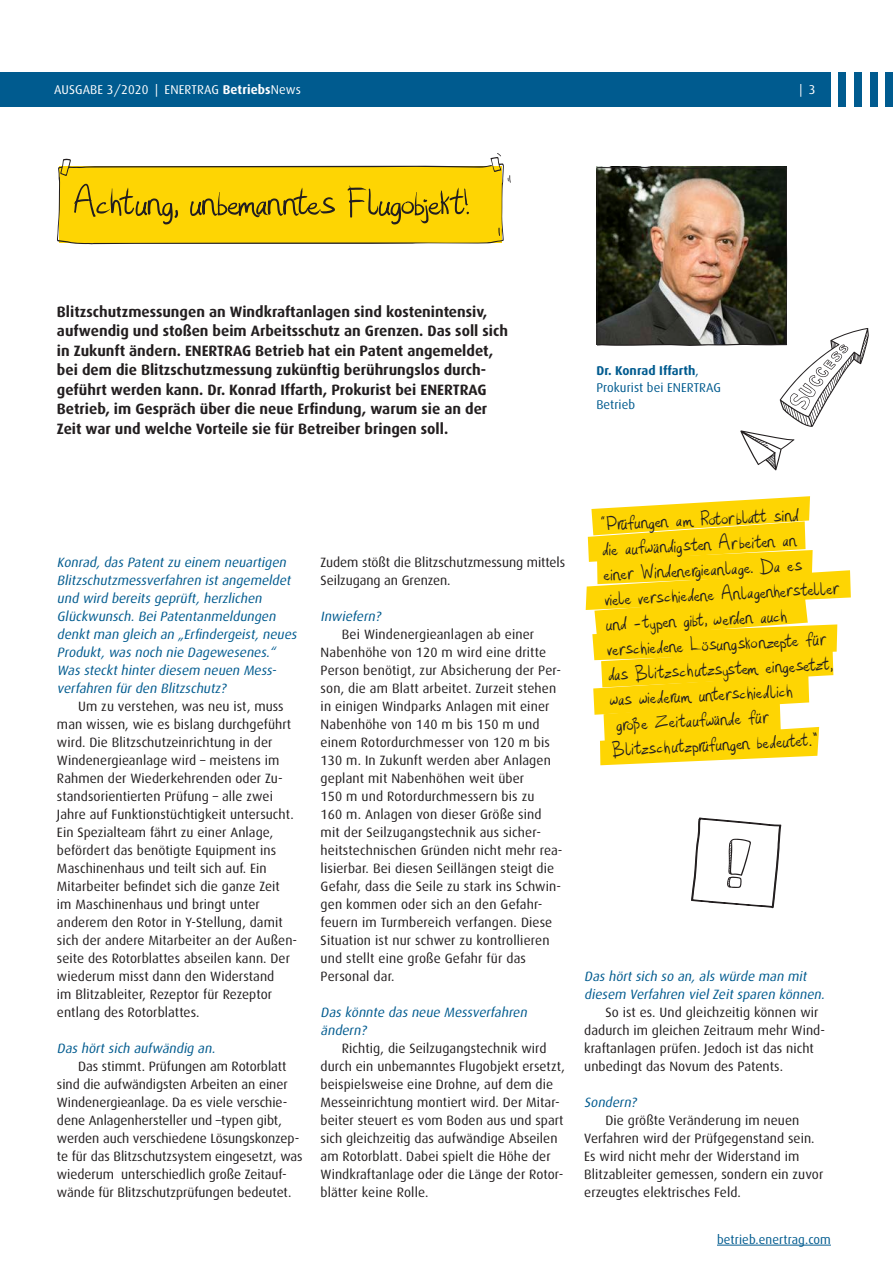
<style>
.page{position:relative;width:893px;height:1263px;background:#fff}
.page>*{position:absolute;margin:0;border:0;box-sizing:border-box;transform-origin:0 0}
.t1{font:54px "Hashtag";letter-spacing:-.05em;color:#231f20}
.t2{font:27px/25px "Hashtag";color:#231f20}
.t3{font:700 15px/19.5px "Dax";color:#231f20}
.t4{font:13.5px/18px "Dax";letter-spacing:.005em;color:#231f20}
.t5{font:italic 13.5px/18px "Dax";color:#005b8f}
.Headline_Black_24_9{font:12.75px/17.2px "Dax";letter-spacing:.005em;color:#005b8f}
.t6{font:12.75px "Dax";letter-spacing:.01em;color:#fff}
.s1{font-weight:700}
</style>
<div class="page">
<svg style="left:586px;top:496px;width:265px;height:269px"></svg>
<div style="left:0;top:72px;width:831px;height:34px;background:#005b8f"></div>
<div style="left:885px;top:72px;width:8px;height:34px;background:#005b8f"></div>
<div style="left:870px;top:72px;width:7px;height:34px;background:#005b8f"></div>
<div style="left:854px;top:72px;width:8px;height:34px;background:#005b8f"></div>
<div style="left:839px;top:72px;width:7px;height:34px;background:#005b8f"></div>
<svg style="left:596px;top:167px;width:273px;height:303px"></svg>
<svg style="left:691px;top:817px;width:91px;height:92px"></svg>
<svg style="left:57px;top:153px;width:454px;height:91px"></svg>
<hr style="left:717px;top:1245px;width:114px;height:1px;background:#005b8f">
<p class="t6" style="left:54px;top:82px;width:248px">AUSGABE 3/2020 | ENERTRAG <span class="s1">Betriebs</span>News</p>
<p class="t6" style="left:800px;top:83px;width:18px">| 3</p>
<p class="t1" style="left:72px;top:177px;width:401px">Achtung, unbemanntes Flugobjekt!</p>
<p class="t3" style="left:57px;top:302px;width:453px">Blitzschutzmessungen an Windkraftanlagen sind kostenintensiv, aufwendig und stoßen beim Arbeitsschutz an Grenzen. Das soll sich in Zukunft ändern. ENERTRAG Betrieb hat ein Patent angemeldet, bei dem die Blitzschutzmessung zukünftig berührungslos durch&shy;geführt werden kann. Dr. Konrad Iffarth, Prokurist bei ENERTRAG Betrieb, im Gespräch über die neue Erfindung, warum sie an der Zeit war und welche Vorteile sie für Betreiber bringen soll.</p>
<p class="Headline_Black_24_9" style="left:596px;top:362px;width:126px"><span class="s1">Dr. Konrad Iffarth</span>,<br>Prokurist bei ENERTRAG<br>Betrieb</p>
<p class="t5" style="left:57px;top:554px;width:244px">Konrad, das Patent zu einem neuartigen Blitzschutzmessverfahren ist angemeldet und wird bereits geprüft, herzlichen Glückwunsch. Bei Patentanmeldungen denkt man gleich an „Erfindergeist, neues Produkt, was noch nie Dagewesenes.“ Was steckt hinter diesem neuen Mess&shy;verfahren für den Blitzschutz?</p>
<p class="t4" style="left:57px;top:698px;width:242px;text-indent:21px">Um zu verstehen, was neu ist, muss man wissen, wie es bislang durchgeführt wird. Die Blitzschutzeinrichtung in der Windenergieanlage wird – meistens im Rahmen der Wiederkehrenden oder Zu&shy;standsorientierten Prüfung – alle zwei Jahre auf Funktionstüchtigkeit untersucht.<br>Ein Spezialteam fährt zu einer Anlage, befördert das benötigte Equipment ins Maschinenhaus und teilt sich auf. Ein Mitarbeiter befindet sich die ganze Zeit im Maschinenhaus und bringt unter anderem den Rotor in Y-Stellung, damit sich der andere Mitarbeiter an der Außen&shy;seite des Rotorblattes abseilen kann. Der wiederum misst dann den Widerstand<br>im Blitzableiter, Rezeptor für Rezeptor entlang des Rotorblattes.</p>
<p class="t5" style="left:57px;top:1040px;width:162px">Das hört sich aufwändig an.</p>
<p class="t4" style="left:57px;top:1058px;width:247px;text-indent:21px">Das stimmt. Prüfungen am Rotorblatt sind die aufwändigsten Arbeiten an einer Windenergieanlage. Da es viele verschie&shy;dene Anlagenhersteller und –typen gibt, werden auch verschiedene Lösungskonzep&shy;te für das Blitzschutzsystem eingesetzt, was wiederum unterschiedlich große Zeitauf&shy;wände für Blitzschutzprüfungen bedeutet.</p>
<p class="t4" style="left:321px;top:554px;width:246px">Zudem stößt die Blitzschutzmessung mittels<br>Seilzugang an Grenzen.</p>
<p class="t5" style="left:321px;top:608px;width:64px">Inwiefern?</p>
<p class="t4" style="left:321px;top:626px;width:243px;text-indent:21px">Bei Windenergieanlagen ab einer Nabenhöhe von 120 m wird eine dritte Person benötigt, zur Absicherung der Per&shy;son, die am Blatt arbeitet. Zurzeit stehen in einigen Windparks Anlagen mit einer Nabenhöhe von 140 m bis 150 m und einem Rotordurchmesser von 120 m bis 130 m. In Zukunft werden aber Anlagen geplant mit Nabenhöhen weit über<br>150 m und Rotordurchmessern bis zu<br>160 m. Anlagen von dieser Größe sind mit der Seilzugangstechnik aus sicher&shy;heitstechnischen Gründen nicht mehr rea&shy;lisierbar. Bei diesen Seillängen steigt die Gefahr, dass die Seile zu stark ins Schwin&shy;gen kommen oder sich an den Gefahr&shy;feuern im Turmbereich verfangen. Diese Situation ist nur schwer zu kontrollieren und stellt eine große Gefahr für das Personal dar.</p>
<p class="t5" style="left:321px;top:1004px;width:210px">Das könnte das neue Messverfahren ändern?</p>
<p class="t4" style="left:321px;top:1040px;width:246px;text-indent:21px">Richtig, die Seilzugangstechnik wird durch ein unbemanntes Flugobjekt ersetzt, beispielsweise eine Drohne, auf dem die Messeinrichtung montiert wird. Der Mitar&shy;beiter steuert es vom Boden aus und spart sich gleichzeitig das aufwändige Abseilen am Rotorblatt. Dabei spielt die Höhe der Windkraftanlage oder die Länge der Rotor&shy;blätter keine Rolle.</p>
<p class="t2" style="left:600px;top:512px;width:200px;rotate:-3deg">“Prüfungen am Rotorblatt sind</p>
<p class="t2" style="left:601px;top:537px;width:197px;rotate:-3deg">die aufwändigsten Arbeiten an</p>
<p class="t2" style="left:603px;top:562px;width:201px;rotate:-3deg">einer Windenergieanlage. Da es</p>
<p class="t2" style="left:604px;top:587px;width:238px;rotate:-3deg">viele verschiedene Anlagenhersteller und -typen gibt, werden auch</p>
<p class="t2" style="left:606px;top:637px;width:222px;rotate:-3deg">verschiedene Lösungskonzepte für</p>
<p class="t2" style="left:607px;top:662px;width:226px;rotate:-3deg">das Blitzschutzsystem eingesetzt,</p>
<p class="t2" style="left:608px;top:687px;width:207px;rotate:-3deg">was wiederum unterschiedlich große Zeitaufwände für<br>Blitzschutzprüfungen bedeutet.”</p>
<p class="t5" style="left:584px;top:967px;width:244px">Das hört sich so an, als würde man mit diesem Verfahren viel Zeit sparen können.</p>
<p class="t4" style="left:584px;top:1003px;width:242px;text-indent:21px">So ist es. Und gleichzeitig können wir dadurch im gleichen Zeitraum mehr Wind&shy;kraftanlagen prüfen. Jedoch ist das nicht unbedingt das Novum des Patents.</p>
<p class="t5" style="left:584px;top:1093px;width:56px">Sondern?</p>
<p class="t4" style="left:584px;top:1111px;width:241px;text-indent:21px">Die größte Veränderung im neuen Verfahren wird der Prüfgegenstand sein.<br>Es wird nicht mehr der Widerstand im Blitzableiter gemessen, sondern ein zuvor erzeugtes elektrisches Feld.</p>
<p class="Headline_Black_24_9" style="left:717px;top:1231px;width:115px">betrieb.enertrag.com</p>
</div>
